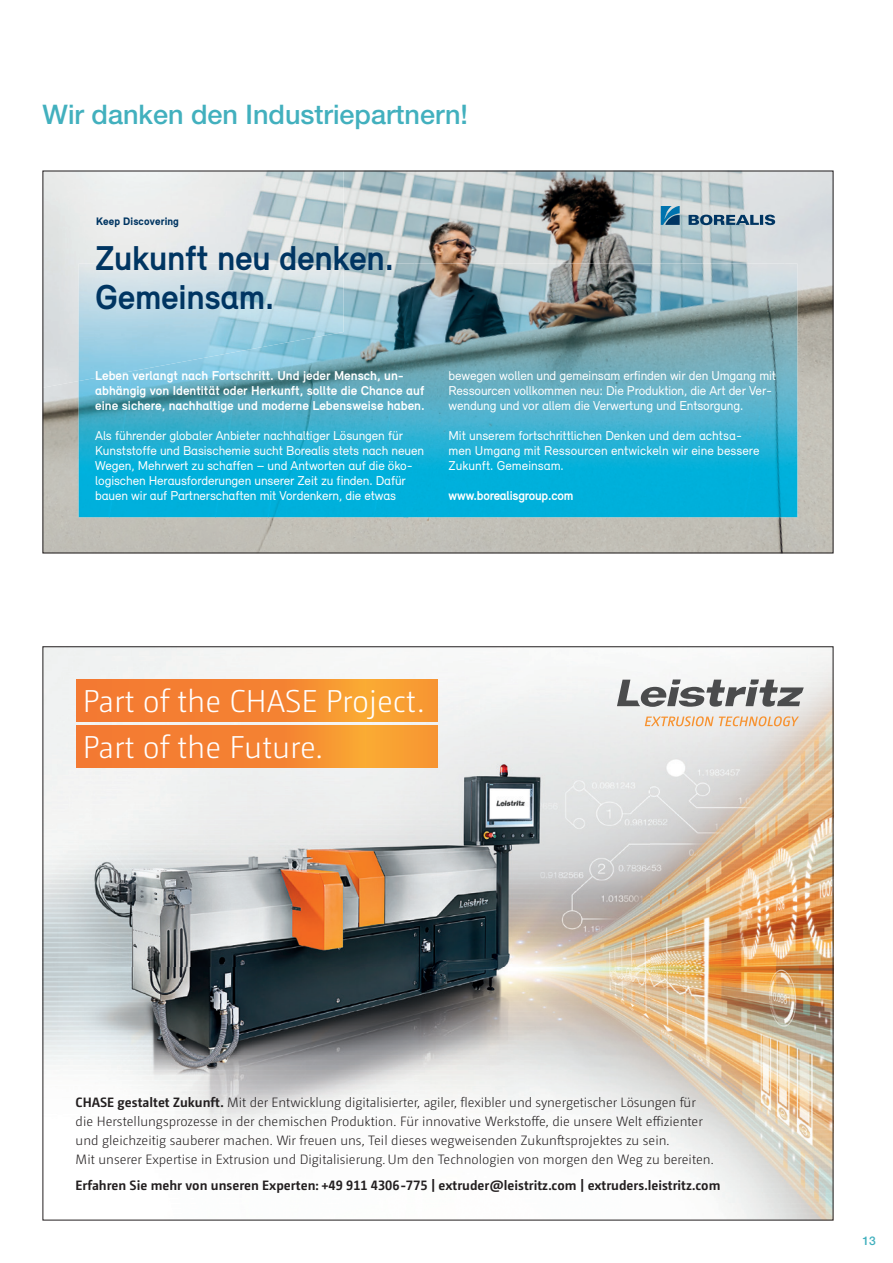
<style>
.page{position:relative;width:893px;height:1263px;background:#fff}
.page>*{position:absolute;margin:0;border:0;box-sizing:border-box;transform-origin:0 0}
.t1{font:700 35.4px/38.4px "Relevant";letter-spacing:-.01em;color:#003562}
.t2{font:300 31.5px "Camingo Dos Pro";color:#fff}
.t3{font:500 27px "Helvetica Neue LT Std";color:#42b0be}
.t4{font:300 13.5px/19.2px "Camingo Dos Pro";color:#231f20}
.t5{font:700 13.5px "Camingo Dos Pro";color:#231f20}
.t6{font:13.2px/15px "Relevant";letter-spacing:-.01em;color:#fff}
.t7{font:700 13.2px/15px "Relevant";color:#fff}
.t8{font:500 12px "Helvetica Neue LT Std";color:#42b0be}
.t9{font:900 11.25px "Relevant";letter-spacing:.01em;color:#003562}
.s1{font-weight:700}
</style>
<div class="page">
<img style="left:45px;top:173px;width:786px;height:378px">
<img style="left:45px;top:173px;width:298px;height:215px">
<img style="left:415px;top:263px;width:329px;height:254px">
<img style="left:744px;top:263px;width:53px;height:254px">
<img style="left:297px;top:263px;width:118px;height:254px">
<img style="left:242px;top:381px;width:55px;height:136px">
<img style="left:133px;top:381px;width:109px;height:136px">
<img style="left:79px;top:381px;width:54px;height:136px">
<img style="left:374px;top:512px;width:35px;height:5px">
<img style="left:79px;top:263px;width:264px;height:118px">
<svg style="left:661px;top:207px;width:114px;height:21px"></svg>
<img style="left:649px;top:649px;width:182px;height:483px">
<img style="left:649px;top:1132px;width:182px;height:86px">
<img style="left:45px;top:648px;width:604px;height:492px">
<svg style="left:76px;top:726px;width:362px;height:42px"></svg>
<svg style="left:76px;top:679px;width:362px;height:42px"></svg>
<svg style="left:617px;top:679px;width:187px;height:28px"></svg>
<svg style="left:645px;top:716px;width:154px;height:10px"></svg>
<h3 class="t3" style="left:43px;top:98px;width:427px">Wir danken den Industriepartnern!</h3>
<p class="t9" style="left:96px;top:214px;width:84px">Keep Discovering</p>
<h1 class="t1" style="left:95px;top:239px;width:300px">Zukunft neu denken.<br>Gemeinsam.</h1>
<p class="t7" style="left:95px;top:368px;width:331px">Leben verlangt nach Fortschritt. Und jeder Mensch, un&shy;abhängig von Identität oder Herkunft, sollte die Chance auf eine sichere, nachhaltige und moderne Lebensweise haben.</p>
<p class="t6" style="left:95px;top:428px;width:330px">Als führender globaler Anbieter nachhaltiger Lösungen für Kunststoffe und Basischemie sucht Borealis stets nach neuen Wegen, Mehrwert zu schaffen – und Antworten auf die öko&shy;logischen Herausforderungen unserer Zeit zu finden. Dafür bauen wir auf Partnerschaften mit Vordenkern, die etwas</p>
<p class="t6" style="left:448px;top:368px;width:329px">bewegen wollen und gemeinsam erfinden wir den Umgang mit<br>Ressourcen vollkommen neu: Die Produktion, die Art der Ver&shy;wendung und vor allem die Verwertung und Entsorgung.</p>
<p class="t6" style="left:448px;top:428px;width:313px">Mit unserem fortschrittlichen Denken und dem achtsa&shy;men Umgang mit Ressourcen entwickeln wir eine bessere<br>Zukunft. Gemeinsam.</p>
<p class="t7" style="left:448px;top:488px;width:126px">www.borealisgroup.com</p>
<h2 class="t2" style="left:83px;top:683px;width:343px">Part of the CHASE Project.</h2>
<h2 class="t2" style="left:83px;top:729px;width:241px">Part of the Future.</h2>
<p class="t4" style="left:76px;top:1092px;width:640px"><span class="s1">CHASE gestaltet Zukunft.</span> Mit der Entwicklung digitalisierter, agiler, flexibler und synergetischer Lösungen für die Herstellungsprozesse in der chemischen Produktion. Für innovative Werkstoffe, die unsere Welt effizienter und gleichzeitig sauberer machen. Wir freuen uns, Teil dieses wegweisenden Zukunftsprojektes zu sein.<br>Mit unserer Expertise in Extrusion und Digitalisierung. Um den Technologien von morgen den Weg zu bereiten.</p>
<p class="t5" style="left:75px;top:1177px;width:646px">Erfahren Sie mehr von unseren Experten: +49 911 4306-775 | extruder@leistritz.com | extruders.leistritz.com</p>
<p class="t8" style="left:863px;top:1233px;width:15px">13</p>
</div>
